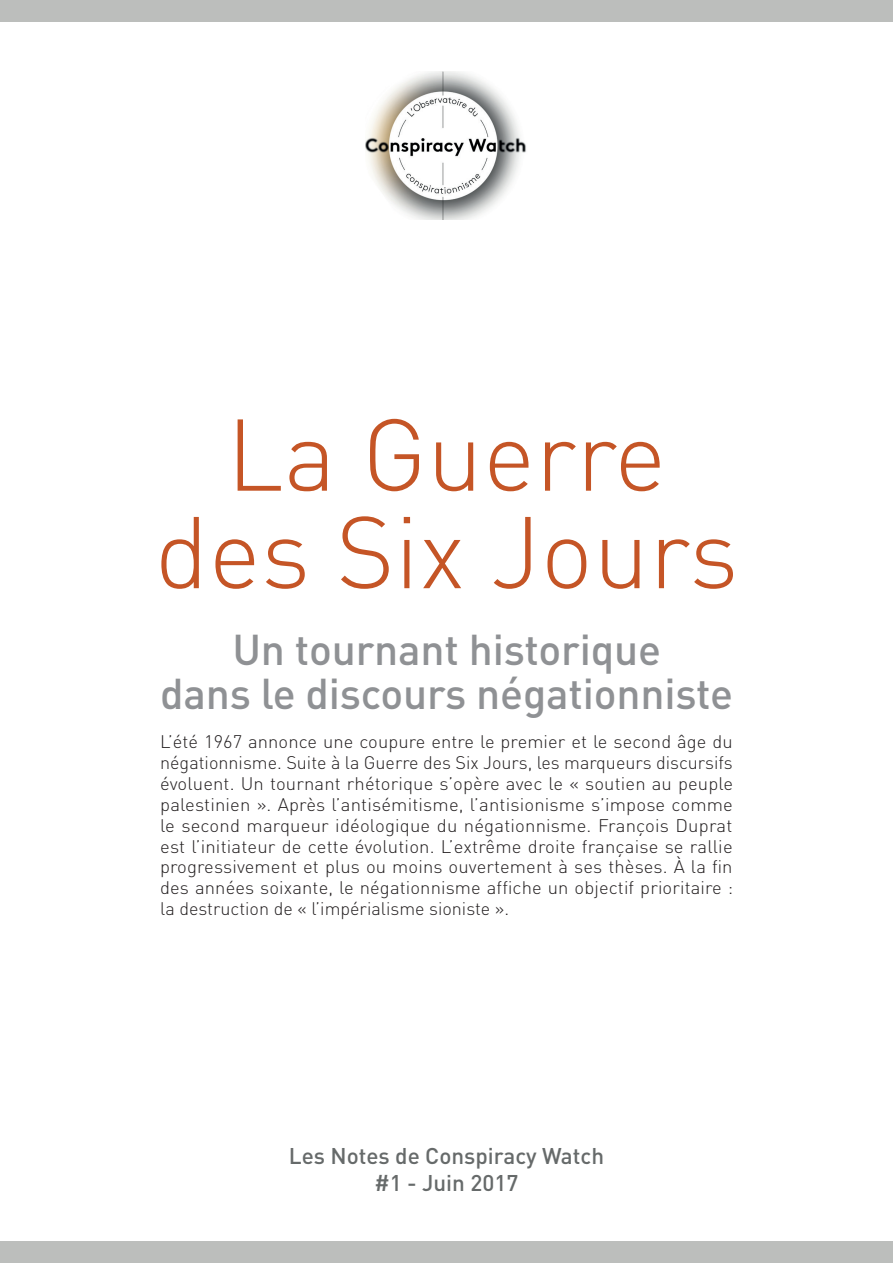
<style>
.page{position:relative;width:893px;height:1263px;background:#fff}
.page>*{position:absolute;margin:0;border:0;box-sizing:border-box;transform-origin:0 0}
.t1{font:300 100.05px/97.5px "DIN Pro";color:#c55526;text-align:center}
.t2{font:500 42.6px/43.5px "DIN Pro";letter-spacing:-.005em;color:#8f9194;text-align:center}
.t3{font:500 22.5px/27px "DIN Pro";color:#666a6a;text-align:center}
.t4{font:300 18px/21px "DIN Pro";color:#231f20;text-align:justify}
</style>
<div class="page">
<img style="left:366px;top:72px;width:160px;height:148px">
<div style="left:0;top:0;width:893px;height:21px;background:#bcbebc"></div>
<div style="left:0;top:1242px;width:893px;height:21px;background:#bcbebc"></div>
<h1 class="t1" style="left:154px;top:405px;width:586px">La Guerre des Six Jours</h1>
<h2 class="t2" style="left:160px;top:627px;width:575px">Un tournant historique<br>dans le discours négationniste</h2>
<p class="t4" style="left:160px;top:730px;width:574px">L’été 1967 annonce une coupure entre le premier et le second âge du négationnisme. Suite à la Guerre des Six Jours, les marqueurs discursifs évoluent. Un tournant rhétorique s’opère avec le « soutien au peuple palestinien ». Après l’antisémitisme, l’antisionisme s’impose comme le second marqueur idéologique du négationnisme. François Duprat est l’initiateur de cette évolution. L’extrême droite française se rallie progressivement et plus ou moins ouvertement à ses thèses. À la fin des années soixante, le négationnisme affiche un objectif prioritaire : la destruction de « l’impérialisme sioniste ».</p>
<p class="t3" style="left:289px;top:1142px;width:317px">Les Notes de Conspiracy Watch #1 - Juin 2017</p>
</div>
